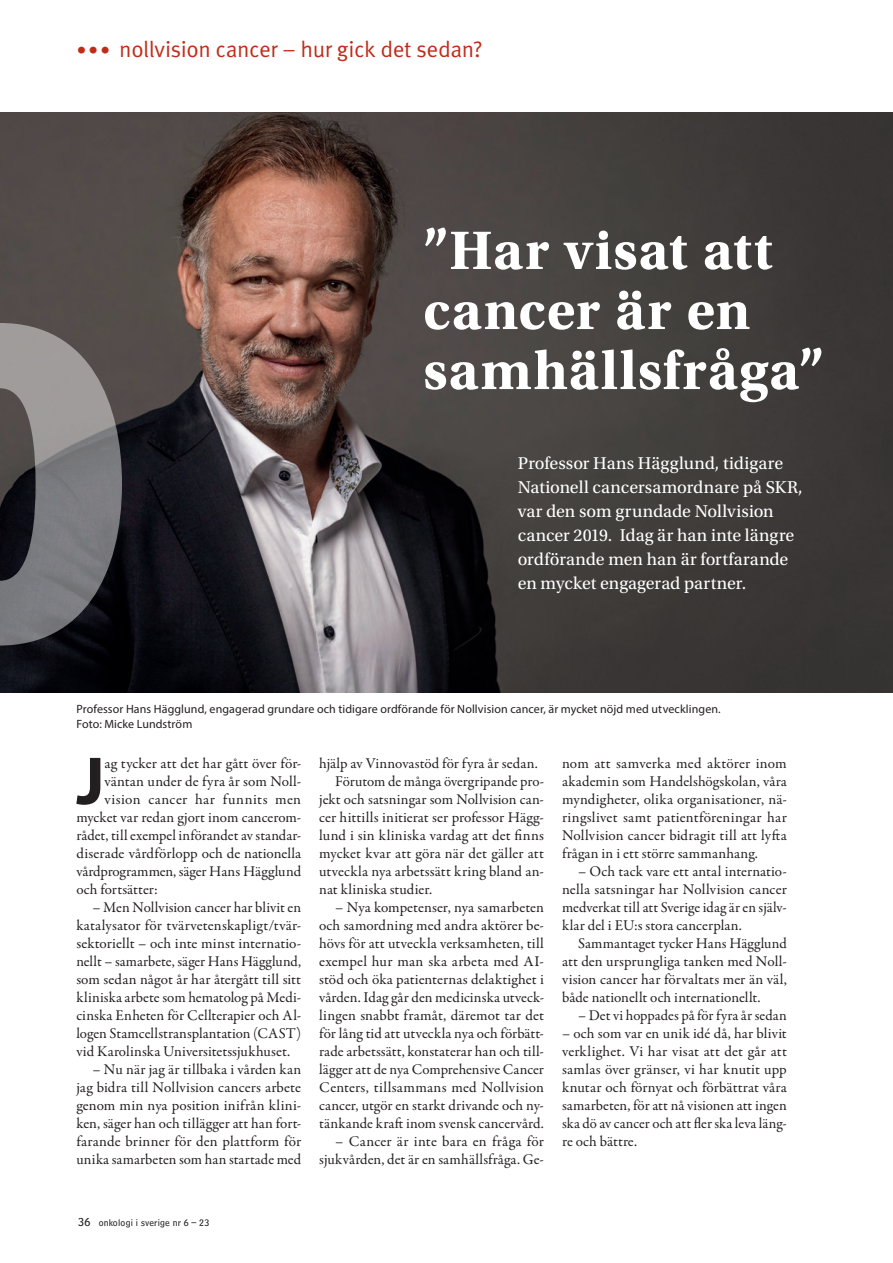
<style>
.page{position:relative;width:893px;height:1263px;background:#fff}
.page>*{position:absolute;margin:0;border:0;box-sizing:border-box;transform-origin:0 0}
.t1{font:700 68.4px "Myriad Pro";color:#231f20}
.t2{font:700 57px/60px "Utopia Std";letter-spacing:.015em;color:#fff}
.t3{font:22.5px "Meta Pro Norm";letter-spacing:-.02em;color:#bf2d19}
.t4{font:18px/24px "Utopia Std";color:#fff}
.t5{font:15px/18px "Garamond Premr Pro";letter-spacing:.005em;color:#231f20;text-align:justify}
.t6{font:15px "Garamond Premr Pro";letter-spacing:.03em;color:#231f20}
.t7{font:12px/15px "Myriad Pro";letter-spacing:.01em;color:#231f20}
.t8{font:9.75px "Bell Centennial Std Sub Capt";letter-spacing:.02em;color:#231f20}
.s1{font-size:19.5px}
.s2{font-size:12px}
</style>
<div class="page">
<img style="left:0;top:112px;width:893px;height:581px">
<svg style="left:0;top:323px;width:122px;height:322px;background:#69686a"></svg>
<h3 class="t3" style="left:76px;top:32px;width:408px"><span class="s1">•••</span> nollvision cancer – hur gick det sedan?</h3>
<h2 class="t2" style="left:423px;top:221px;width:403px">”Har visat att cancer är en samhällsfråga”</h2>
<p class="t4" style="left:518px;top:451px;width:287px">Professor Hans Hägglund, tidigare Nationell cancersamordnare på SKR, var den som grundade Nollvision cancer 2019. Idag är han inte längre ordförande men han är fortfarande en mycket engagerad partner.</p>
<p class="t7" style="left:76px;top:702px;width:646px">Professor Hans Hägglund, engagerad grundare och tidigare ordförande för Nollvision cancer, är mycket nöjd med utvecklingen.<br>Foto: Micke Lundström</p>
<h1 class="t1" style="left:76px;top:736px;width:30px">J</h1>
<p class="t5" style="left:105px;top:755px;width:198px">ag tycker att det har gått över för-</p>
<p class="t5" style="left:105px;top:773px;width:198px">väntan under de fyra år som Noll-</p>
<p class="t6" style="left:105px;top:790px;width:198px">vision cancer har funnits men</p>
<p class="t5" style="left:76px;top:809px;width:226px">mycket var redan gjort inom cancerom-</p>
<p class="t5" style="left:76px;top:827px;width:226px">rådet, till exempel införandet av standar-</p>
<p class="t5" style="left:76px;top:845px;width:226px">diserade vårdförlopp och de nationella</p>
<p class="t5" style="left:76px;top:863px;width:226px">vårdprogrammen, säger Hans Hägglund</p>
<p class="t5" style="left:76px;top:881px;width:83px">och fortsätter:</p>
<p class="t5" style="left:76px;top:899px;width:226px;text-indent:16px">– Men Nollvision cancer har blivit en katalysator för tvärvetenskapligt/tvär&shy;sektoriellt – och inte minst internatio&shy;nellt – samarbete, säger Hans Hägglund, som sedan något år har återgått till sitt kliniska arbete som hematolog på Medi&shy;cinska Enheten för Cellterapier och Al&shy;logen Stamcellstransplantation (CAST) vid Karolinska Universitetssjukhuset.</p>
<p class="t5" style="left:76px;top:1061px;width:226px;text-indent:16px">– Nu när jag är tillbaka i vården kan jag bidra till Nollvision cancers arbete genom min nya position inifrån klini&shy;ken, säger han och tillägger att han fort&shy;farande brinner för den plattform för unika samarbeten som han startade med</p>
<p class="t5" style="left:319px;top:755px;width:220px">hjälp av Vinnovastöd för fyra år sedan.</p>
<p class="t5" style="left:335px;top:773px;width:210px">Förutom de många övergripande pro-</p>
<p class="t5" style="left:319px;top:791px;width:226px">jekt och satsningar som Nollvision can-</p>
<p class="t5" style="left:319px;top:809px;width:226px">cer hittills initierat ser professor Hägg-</p>
<p class="t5" style="left:319px;top:827px;width:226px">lund i sin kliniska vardag att det finns</p>
<p class="t5" style="left:319px;top:845px;width:226px">mycket kvar att göra när det gäller att</p>
<p class="t5" style="left:319px;top:863px;width:226px">utveckla nya arbetssätt kring bland an-</p>
<p class="t5" style="left:319px;top:881px;width:115px">nat kliniska studier.</p>
<p class="t5" style="left:319px;top:899px;width:226px;text-indent:16px">– Nya kompetenser, nya samarbeten och samordning med andra aktörer be&shy;hövs för att utveckla verksamheten, till exempel hur man ska arbeta med AI&shy;stöd och öka patienternas delaktighet i vården. Idag går den medicinska utveck&shy;lingen snabbt framåt, däremot tar det för lång tid att utveckla nya och förbätt&shy;rade arbetssätt, konstaterar han och til - lägger att de nya Comprehensive Cancer Centers, tillsammans med Nollvision cancer, utgör en starkt drivande och ny&shy;tänkande kraft inom svensk cancervård.</p>
<p class="t5" style="left:319px;top:1133px;width:226px;text-align:right">– Cancer är inte bara en fråga för sjukvården, det är en samhällsfråga. Ge-</p>
<p class="t5" style="left:562px;top:755px;width:226px">nom att samverka med aktörer inom akademin som Handelshögskolan, våra myndigheter, olika organisationer, nä&shy;ringslivet samt patientföreningar har Nollvision cancer bidragit till att lyfta frågan in i ett större sammanhang.</p>
<p class="t5" style="left:562px;top:863px;width:226px;text-indent:16px">– Och tack vare ett antal internatio&shy;nella satsningar har Nollvision cancer medverkat till att Sverige idag är en själv&shy;klar del i EU:s stora cancerplan.</p>
<p class="t5" style="left:562px;top:935px;width:226px;text-indent:16px">Sammantaget tycker Hans Hägglund att den ursprungliga tanken med Noll&shy;vision cancer har förvaltats mer än väl, både nationellt och internationellt.</p>
<p class="t5" style="left:578px;top:1007px;width:210px">– Det vi hoppades på för fyra år sedan</p>
<p class="t5" style="left:562px;top:1025px;width:226px">– och som var en unik idé då, har blivit verklighet. Vi har visat att det går att samlas över gränser, vi har knutit upp knutar och förnyat och förbättrat våra samarbeten, för att nå visionen att ingen ska dö av cancer och att fler ska leva läng&shy;re och bättre.</p>
<p class="t8" style="left:78px;top:1217px;width:132px"><span class="s2">36</span> onkologi i sverige nr 6 – 23</p>
</div>
